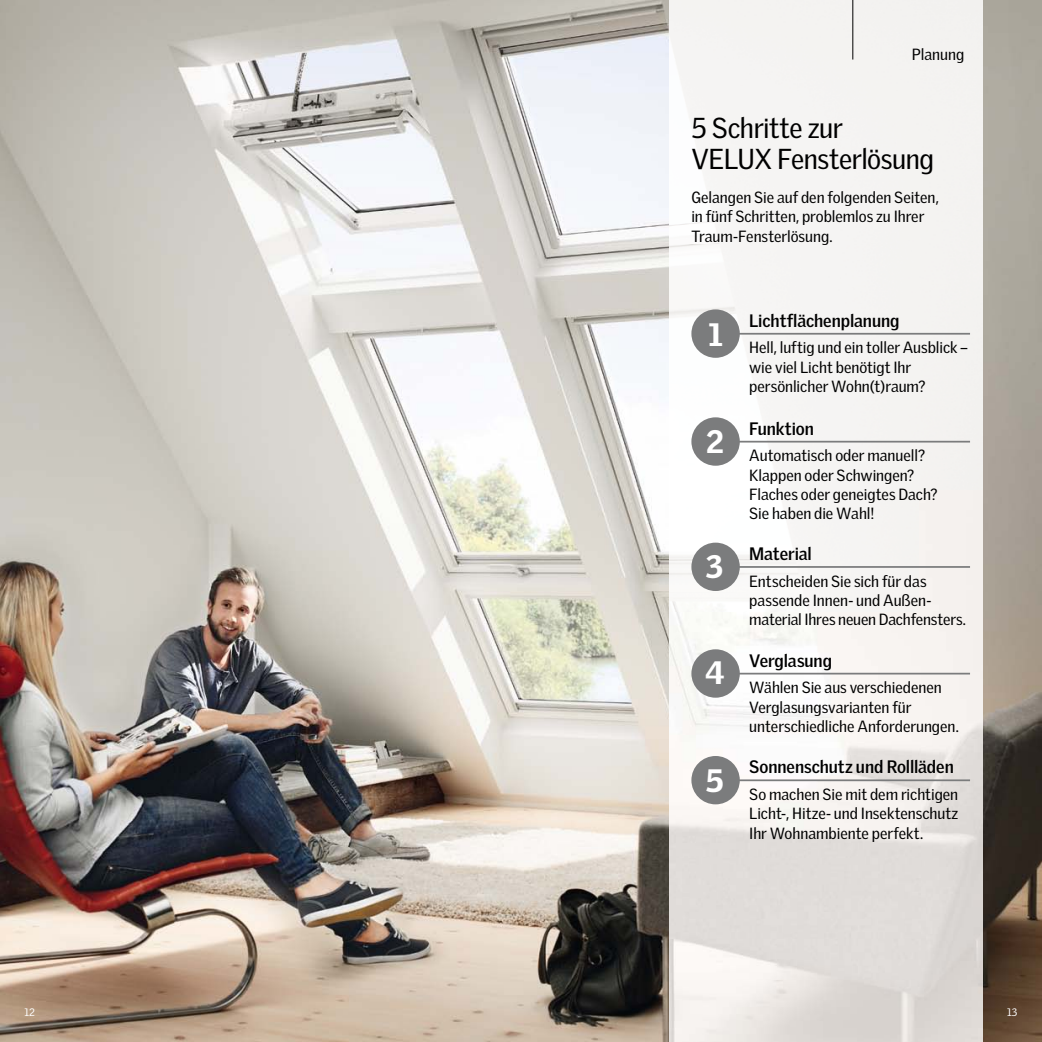
<style>
.page{position:relative;width:1042px;height:1042px;background:#fff}
.page>*{position:absolute;margin:0;border:0;box-sizing:border-box;transform-origin:0 0}
.t1{font:900 31.5px "Velux Gothic";color:#fff}
.t2{font:28px/31.5px "Velux Gothic";letter-spacing:-.015em;color:#000}
.t3{font:700 17.5px "Velux Gothic";letter-spacing:-.005em;color:#000}
.t4{font:15.75px/19.2px "Velux Gothic";color:#000}
.t5{font:10.5px "Velux Gothic";color:#fff}
</style>
<div class="page">
<img style="left:0;top:0;width:1042px;height:1042px">
<img style="left:669px;top:0;width:314px;height:1042px">
<hr style="left:707px;top:333px;width:263px;height:2px;background:#7b7c7d">
<div style="left:691px;top:309px;width:49px;height:49px;background:#7b7c7d;border-radius:50%"></div>
<hr style="left:704px;top:441px;width:266px;height:1px;background:#7b7c7d">
<div style="left:691px;top:417px;width:49px;height:49px;background:#7b7c7d;border-radius:50%"></div>
<hr style="left:702px;top:566px;width:268px;height:2px;background:#7b7c7d">
<div style="left:691px;top:542px;width:49px;height:49px;background:#7b7c7d;border-radius:50%"></div>
<hr style="left:708px;top:673px;width:262px;height:1px;background:#7b7c7d">
<div style="left:691px;top:649px;width:49px;height:49px;background:#7b7c7d;border-radius:50%"></div>
<div style="left:691px;top:756px;width:49px;height:48px;background:#7b7c7d;border-radius:50%"></div>
<hr style="left:730px;top:779px;width:240px;height:2px;background:#7b7c7d">
<hr style="left:852px;top:0;width:1px;height:60px;background:#000">
<p class="t4" style="left:912px;top:44px;width:54px">Planung</p>
<h2 class="t2" style="left:691px;top:111px;width:244px">5 Schritte zur<br>VELUX Fensterlösung</h2>
<p class="t4" style="left:691px;top:188px;width:249px">Gelangen Sie auf den folgenden Seiten, in fünf Schritten, problemlos zu Ihrer<br>Traum-Fensterlösung.</p>
<h1 class="t1" style="left:708px;top:315px;width:16px">1</h1>
<h1 class="t1" style="left:706px;top:421px;width:19px">2</h1>
<h1 class="t1" style="left:706px;top:547px;width:19px">3</h1>
<h1 class="t1" style="left:705px;top:653px;width:21px">4</h1>
<h1 class="t1" style="left:706px;top:760px;width:19px">5</h1>
<p class="t3" style="left:749px;top:309px;width:152px">Lichtflächenplanung</p>
<p class="t4" style="left:749px;top:338px;width:220px">Hell, luftig und ein toller Ausblick – wie viel Licht benötigt Ihr persönlicher Wohn(t)raum?</p>
<p class="t3" style="left:749px;top:417px;width:66px">Funktion</p>
<p class="t4" style="left:749px;top:446px;width:190px">Automatisch oder manuell?<br>Klappen oder Schwingen?<br>Flaches oder geneigtes Dach?<br>Sie haben die Wahl!</p>
<p class="t3" style="left:749px;top:542px;width:64px">Material</p>
<p class="t4" style="left:749px;top:571px;width:218px">Entscheiden Sie sich für das passende Innen- und Außen&shy;material Ihres neuen Dachfensters.</p>
<p class="t3" style="left:749px;top:649px;width:84px">Verglasung</p>
<p class="t4" style="left:749px;top:678px;width:211px">Wählen Sie aus verschiedenen<br>Vergla sungs varianten für unterschiedliche Anforderungen.</p>
<p class="t3" style="left:749px;top:756px;width:206px">Sonnenschutz und Rollläden</p>
<p class="t4" style="left:749px;top:784px;width:211px;text-align:justify">So machen Sie mit dem richtigen Licht-, Hitze- und Insektenschutz Ihr Wohnambiente perfekt.</p>
<p class="t5" style="left:24px;top:1006px;width:12px">12</p>
<p class="t5" style="left:1007px;top:1006px;width:12px">13</p>
</div>
